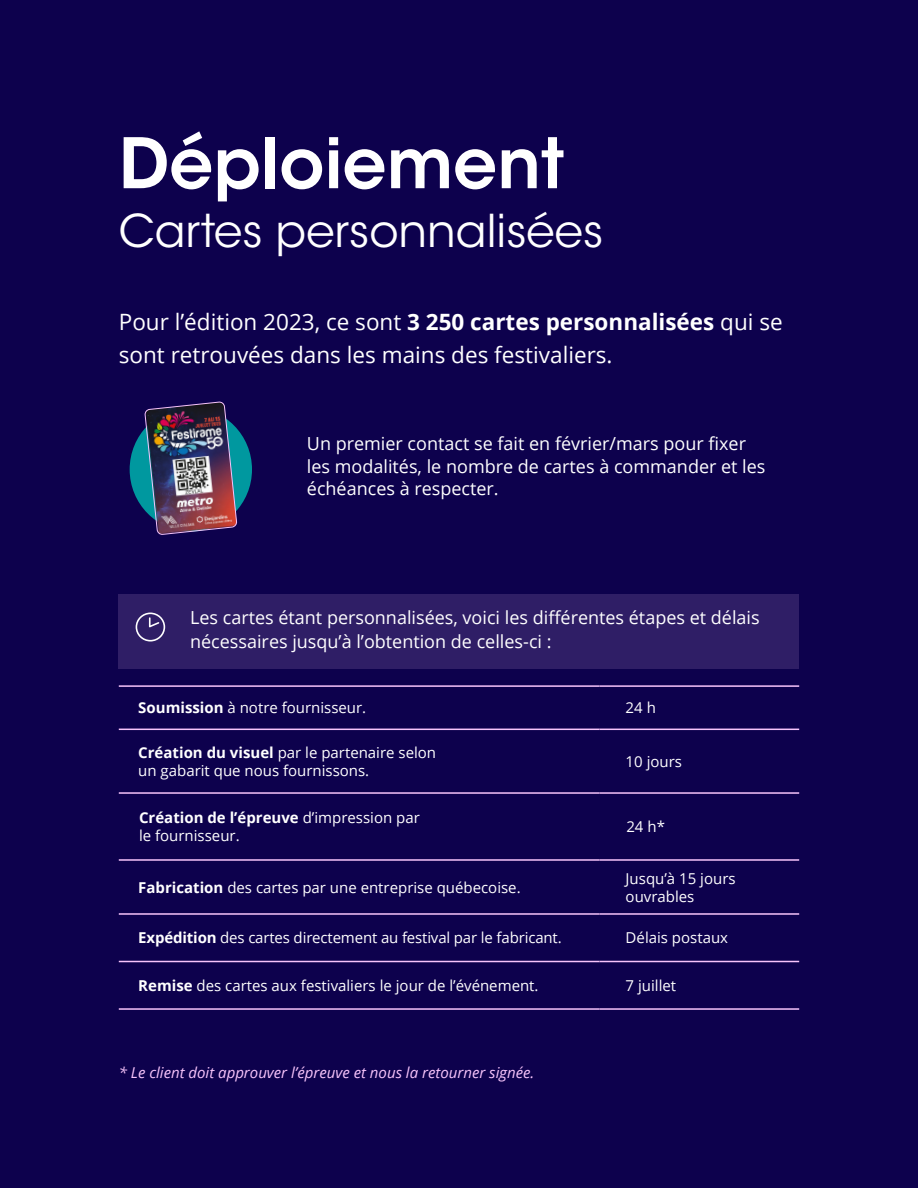
<style>
.page{position:relative;width:918px;height:1188px;background:#0d014d}
.page>*{position:absolute;margin:0;border:0;box-sizing:border-box;transform-origin:0 0}
.Titre{font:600 69px "ITC Avant Garde Std";color:#fff}
.Titre-2{font:45px "ITC Avant Garde Std";color:#fff}
.t1{font:22.5px/33px "Open Sans";color:#fff}
.t2{font:18px/22.5px "Open Sans";color:#fff}
.Texte_courrant_12{font:15px "Open Sans";color:#fff}
.t3{font:italic 15px "Open Sans";color:#f7c4fb}
.t4{font:700 15px "Open Sans";color:#fff}
.s1{font-weight:700}
.s2{font-weight:400}
</style>
<div class="page">
<hr style="left:119px;top:729px;width:480px;height:1px;background:#f7c4fb">
<hr style="left:599px;top:729px;width:200px;height:1px;background:#f7c4fb">
<hr style="left:119px;top:792px;width:480px;height:2px;background:#f7c4fb">
<hr style="left:599px;top:792px;width:200px;height:2px;background:#f7c4fb">
<hr style="left:119px;top:859px;width:480px;height:2px;background:#f7c4fb">
<hr style="left:599px;top:859px;width:200px;height:2px;background:#f7c4fb">
<hr style="left:119px;top:913px;width:480px;height:2px;background:#f7c4fb">
<hr style="left:599px;top:913px;width:200px;height:2px;background:#f7c4fb">
<hr style="left:119px;top:961px;width:480px;height:1px;background:#f7c4fb">
<hr style="left:599px;top:961px;width:200px;height:1px;background:#f7c4fb">
<hr style="left:119px;top:1008px;width:480px;height:2px;background:#f7c4fb">
<hr style="left:599px;top:1008px;width:200px;height:2px;background:#f7c4fb">
<hr style="left:119px;top:685px;width:480px;height:2px;background:#f7c4fb">
<hr style="left:599px;top:685px;width:200px;height:2px;background:#f7c4fb">
<div style="left:119px;top:594px;width:680px;height:75px;background:#2f1e66"></div>
<svg style="left:136px;top:613px;width:29px;height:29px"></svg>
<div style="left:130px;top:407px;width:122px;height:125px;background:#00989f;border-radius:50%"></div>
<img style="left:145px;top:402px;width:92px;height:133px">
<p class="Titre" style="left:119px;top:119px;width:447px">Déploiement</p>
<p class="Titre-2" style="left:119px;top:203px;width:486px">Cartes personnalisées</p>
<p class="t1" style="left:119px;top:304px;width:665px">Pour l’édition 2023, ce sont <span class="s1">3 250 cartes personnalisées</span> qui se sont retrouvées dans les mains des festivaliers.</p>
<p class="t2" style="left:307px;top:432px;width:460px">Un premier contact se fait en février/mars pour fixer les modalités, le nombre de cartes à commander et les échéances à respecter.</p>
<p class="t2" style="left:190px;top:605px;width:571px;line-height:24px">Les cartes étant personnalisées, voici les différentes étapes et délais nécessaires jusqu’à l’obtention de celles-ci :</p>
<p class="Texte_courrant_12" style="left:138px;top:698px;width:230px"><span class="s1">Soumission</span> à notre fournisseur.</p>
<p class="Texte_courrant_12" style="left:626px;top:698px;width:32px">24 h</p>
<p class="Texte_courrant_12" style="left:138px;top:742px;width:299px"><span class="s1">Création du visuel</span> par le partenaire selon</p>
<p class="Texte_courrant_12" style="left:138px;top:760px;width:232px">un gabarit que nous fournissons.</p>
<p class="Texte_courrant_12" style="left:626px;top:751px;width:58px">10 jours</p>
<p class="t4" style="left:139px;top:807px;width:282px">Création de l’épreuve <span class="s2">d’impression par</span></p>
<p class="Texte_courrant_12" style="left:139px;top:826px;width:102px">le fournisseur.</p>
<p class="Texte_courrant_12" style="left:138px;top:877px;width:384px"><span class="s1">Fabrication</span> des cartes par une entreprise québecoise.</p>
<p class="Texte_courrant_12" style="left:626px;top:817px;width:40px">24 h*</p>
<p class="Texte_courrant_12" style="left:626px;top:868px;width:111px">Jusqu’à 15 jours</p>
<p class="Texte_courrant_12" style="left:626px;top:886px;width:70px">ouvrables</p>
<p class="Texte_courrant_12" style="left:138px;top:928px;width:425px"><span class="s1">Expédition</span> des cartes directement au festival par le fabricant.</p>
<p class="Texte_courrant_12" style="left:626px;top:928px;width:104px">Délais postaux</p>
<p class="Texte_courrant_12" style="left:138px;top:975px;width:402px"><span class="s1">Remise</span> des cartes aux festivaliers le jour de l’événement.</p>
<p class="Texte_courrant_12" style="left:626px;top:975px;width:52px">7 juillet</p>
<p class="t3" style="left:119px;top:1062px;width:417px">* Le client doit approuver l’épreuve et nous la retourner signée.</p>
</div>
